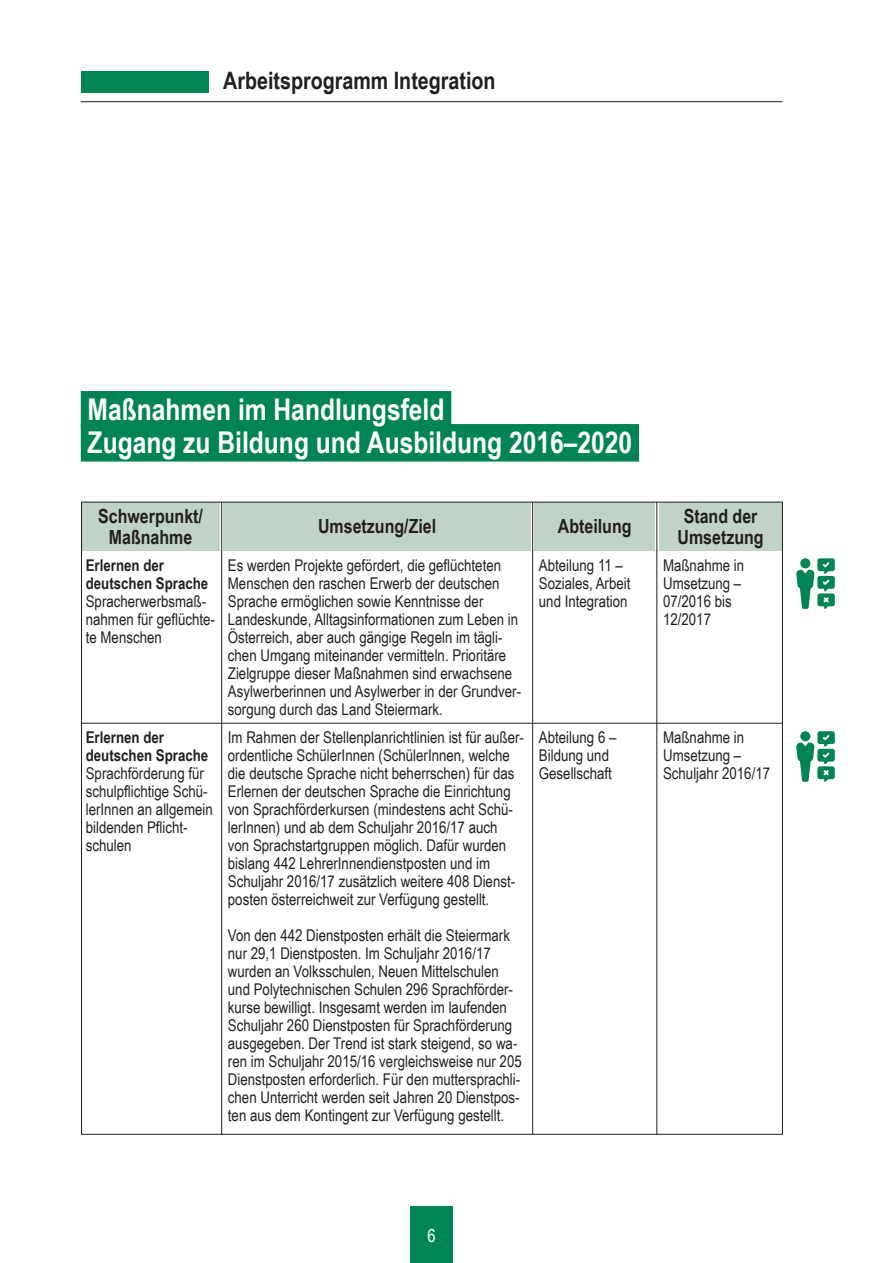
<style>
.page{position:relative;width:893px;height:1263px;background:#fff}
.page>*{position:absolute;margin:0;border:0;box-sizing:border-box;transform-origin:0 0}
.t1{font:700 30px/33px "Arial Narrow";color:#fff}
.t2{font:700 24px "Arial Narrow";color:#231f20}
.t3{font:700 19.5px/21px "Arial Narrow";color:#231f20;text-align:center}
.t4{font:18px "Arial Narrow";color:#fff}
.t5{font:16.2px/18px "Arial Narrow";color:#231f20}
.t6{font:700 16.2px/18px "Arial Narrow";color:#231f20}
</style>
<div class="page">
<div style="left:81px;top:71px;width:127px;height:22px;background:#008454"></div>
<hr style="left:81px;top:101px;width:701px;height:1px;background:#231f20">
<div style="left:410px;top:1206px;width:43px;height:57px;background:#008454"></div>
<div style="left:81px;top:391px;width:370px;height:38px;background:#008454"></div>
<div style="left:81px;top:424px;width:558px;height:38px;background:#008454"></div>
<div style="left:82px;top:502px;width:138px;height:48px;background:#bfd3c7"></div>
<div style="left:224px;top:502px;width:307px;height:48px;background:#bfd3c7"></div>
<div style="left:659px;top:502px;width:123px;height:48px;background:#bfd3c7"></div>
<div style="left:535px;top:502px;width:120px;height:48px;background:#bfd3c7"></div>
<hr style="left:81px;top:723px;width:701px;height:1px;background:#231f20">
<hr style="left:221px;top:502px;width:1px;height:633px;background:#231f20">
<hr style="left:532px;top:502px;width:1px;height:633px;background:#231f20">
<hr style="left:656px;top:502px;width:1px;height:633px;background:#231f20">
<svg style="left:796px;top:558px;width:39px;height:51px"></svg>
<svg style="left:796px;top:731px;width:39px;height:51px"></svg>
<h2 class="t2" style="left:223px;top:62px;width:274px">Arbeitsprogramm Integration</h2>
<h1 class="t1" style="left:88px;top:392px;width:546px">Maßnahmen im Handlungsfeld<br>Zugang zu Bildung und Ausbildung 2016–2020</h1>
<p class="t3" style="left:98px;top:504px;width:106px">Schwerpunkt/<br>Maßnahme</p>
<p class="t3" style="left:318px;top:515px;width:120px">Umsetzung/Ziel</p>
<p class="t3" style="left:677px;top:504px;width:88px">Stand der<br>Umsetzung</p>
<p class="t3" style="left:558px;top:515px;width:75px">Abteilung</p>
<p class="t6" style="left:86px;top:555px;width:124px">Erlernen der deutschen Sprache</p>
<p class="t5" style="left:86px;top:591px;width:131px">Spracherwerbsmaß&shy;nahmen für geflüchte&shy;te Menschen</p>
<p class="t6" style="left:86px;top:727px;width:124px">Erlernen der deutschen Sprache</p>
<p class="t5" style="left:86px;top:764px;width:129px">Sprachförderung für schulpflichtige Schü&shy;lerInnen an allgemein bildenden Pflicht&shy;schulen</p>
<p class="t5" style="left:228px;top:555px;width:295px">Es werden Projekte gefördert, die geflüchteten Menschen den raschen Erwerb der deutschen Sprache ermöglichen sowie Kenntnisse der Landeskunde, Alltagsinformationen zum Leben in Österreich, aber auch gängige Regeln im tägli&shy;chen Umgang miteinander vermitteln. Prioritäre Zielgruppe dieser Maßnahmen sind erwachsene Asylwerberinnen und Asylwerber in der Grundver&shy;sorgung durch das Land Steiermark.</p>
<p class="t5" style="left:228px;top:728px;width:298px">Im Rahmen der Stellenplanrichtlinien ist für außer&shy;ordentliche SchülerInnen (SchülerInnen, welche die deutsche Sprache nicht beherrschen) für das Erlernen der deutschen Sprache die Einrichtung von Sprachförderkursen (mindestens acht Schü&shy;lerInnen) und ab dem Schuljahr 2016/17 auch<br>von Sprachstartgruppen möglich. Dafür wurden bislang 442 LehrerInnendienstposten und im Schuljahr 2016/17 zusätzlich weitere 408 Dienst&shy;posten österreichweit zur Verfügung gestellt.</p>
<p class="t5" style="left:228px;top:926px;width:295px">Von den 442 Dienstposten erhält die Steiermark nur 29,1 Dienstposten. Im Schuljahr 2016/17 wurden an Volksschulen, Neuen Mittelschulen und Polytechnischen Schulen 296 Sprachförder&shy;kurse bewilligt. Insgesamt werden im laufenden Schuljahr 260 Dienstposten für Sprachförderung ausgegeben. Der Trend ist stark steigend, so wa&shy;ren im Schuljahr 2015/16 vergleichsweise nur 205<br>Dienstposten erforderlich. Für den muttersprachli&shy;chen Unterricht werden seit Jahren 20 Dienstpos&shy;ten aus dem Kontingent zur Verfügung gestellt.</p>
<p class="t5" style="left:539px;top:555px;width:93px">Abteilung 11 –<br>Soziales, Arbeit und Integration</p>
<p class="t5" style="left:539px;top:728px;width:79px">Abteilung 6 –<br>Bildung und<br>Gesellschaft</p>
<p class="t5" style="left:663px;top:555px;width:83px">Maßnahme in<br>Umsetzung –<br>07/2016 bis<br>12/2017</p>
<p class="t5" style="left:663px;top:728px;width:109px">Maßnahme in<br>Umsetzung –<br>Schuljahr 2016/17</p>
<p class="t4" style="left:427px;top:1222px;width:10px">6</p>
</div>
